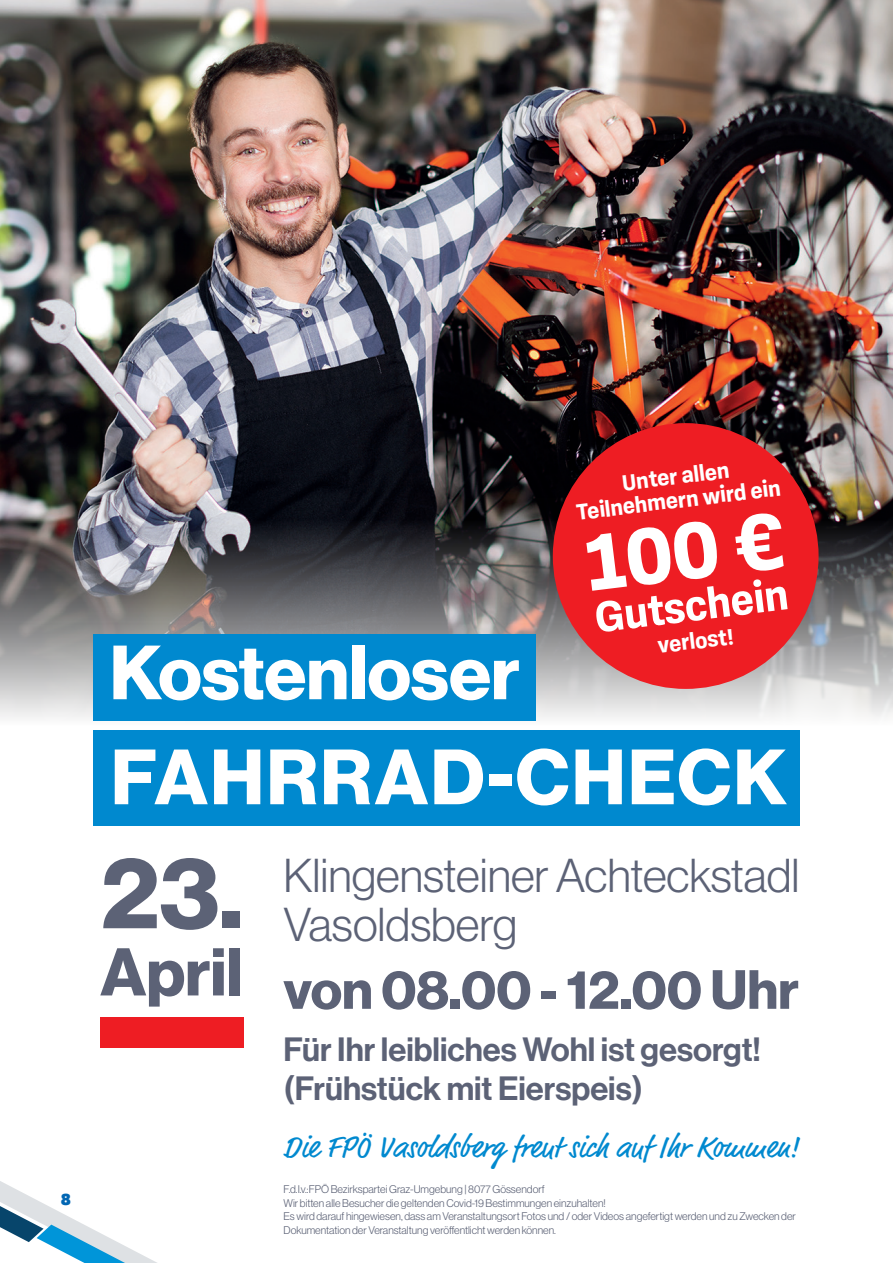
<style>
.page{position:relative;width:893px;height:1263px;background:#fff}
.page>*{position:absolute;margin:0;border:0;box-sizing:border-box;transform-origin:0 0}
.t1{font:700 100.5px "Neue Haas Display";color:#5c6276}
.t2{font:700 88.65px "Konkret Grotesk Pro";color:#fff}
.t3{font:700 76.5px "Neue Haas Display";letter-spacing:.03em;color:#fff}
.t4{font:700 75px "Neue Haas Display";color:#fff}
.t5{font:700 66px "Neue Haas Display";color:#5c6276}
.t6{font:700 54px "Neue Haas Display";color:#5c6276}
.t7{font:300 46.5px "Neue Haas Display";color:#5c6276}
.t8{font:700 44.85px "Konkret Grotesk Pro";color:#fff}
.t9{font:33px "Neue Haas Display Mediu";color:#5c6276}
.t10{font:30.75px "Market Web";color:#0089cf}
.t11{font:700 23.55px "Konkret Grotesk Pro";color:#fff}
.t12{font:800 18px "Konkret Grotesk Pro";color:#0166b3}
.t13{font:300 10.8px "Neue Haas Display";color:#5c6276}
</style>
<div class="page">
<img style="left:0;top:0;width:893px;height:498px">
<svg style="left:0;top:1181px;width:157px;height:82px"></svg>
<img style="left:0;top:498px;width:893px;height:220px">
<div style="left:100px;top:1017px;width:143px;height:31px;background:#ee1d23"></div>
<div style="left:93px;top:634px;width:443px;height:87px;background:#0089cf"></div>
<div style="left:93px;top:730px;width:707px;height:96px;background:#0089cf"></div>
<div style="left:553px;top:423px;width:266px;height:266px;background:#ee1d23;border-radius:50%"></div>
<p class="t12" style="left:61px;top:1185px;width:12px">8</p>
<p class="t4" style="left:110px;top:629px;width:412px">Kostenloser</p>
<p class="t11" style="left:620px;top:465px;width:109px;rotate:-7deg">Unter allen</p>
<p class="t11" style="left:574px;top:494px;width:207px;rotate:-7deg">Teilnehmern wird ein</p>
<p class="t2" style="left:576px;top:494px;width:203px;rotate:-7deg">100 €</p>
<p class="t8" style="left:591px;top:583px;width:196px;rotate:-7deg">Gutschein</p>
<p class="t11" style="left:656px;top:627px;width:78px;rotate:-7deg">verlost!</p>
<p class="t3" style="left:111px;top:733px;width:677px">FAHRRAD-CHECK</p>
<p class="t1" style="left:101px;top:834px;width:144px">23.</p>
<p class="t5" style="left:100px;top:934px;width:144px">April</p>
<p class="t7" style="left:284px;top:849px;width:517px">Klingensteiner Achteckstadl</p>
<p class="t7" style="left:284px;top:899px;width:235px">Vasoldsberg</p>
<p class="t6" style="left:284px;top:958px;width:517px">von 08.00 - 12.00 Uhr</p>
<p class="t9" style="left:284px;top:1030px;width:479px">Für Ihr leibliches Wohl ist gesorgt!</p>
<p class="t9" style="left:284px;top:1069px;width:361px">(Frühstück mit Eierspeis)</p>
<p class="t10" style="left:284px;top:1129px;width:517px">Die FPÖ Vasoldsberg freut sich auf Ihr Kommen!</p>
<p class="t13" style="left:284px;top:1183px;width:263px">F.d.I.v.:FPÖ Bezirkspartei Graz-Umgebung | 8077 Gössendorf</p>
<p class="t13" style="left:284px;top:1197px;width:324px">Wir bitten alle Besucher die geltenden Covid-19 Bestimmungen einzuhalten!</p>
<p class="t13" style="left:284px;top:1210px;width:514px">Es wird darauf hingewiesen, dass am Veranstaltungsort Fotos und / oder Videos angefertigt werden und zu Zwecken der</p>
<p class="t13" style="left:284px;top:1224px;width:274px">Dokumentation der Veranstaltung veröffentlicht werden können.</p>
</div>
